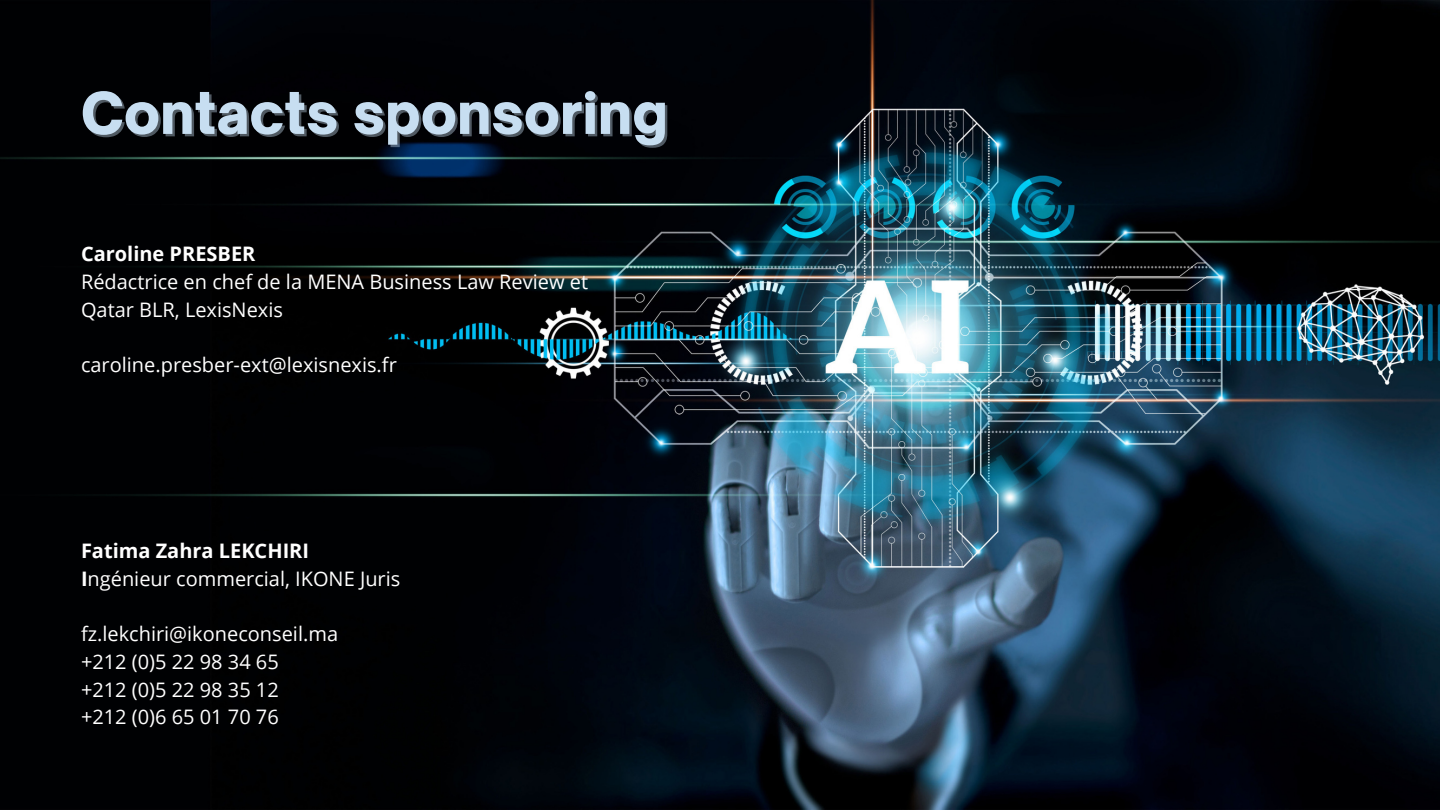
<style>
.page{position:relative;width:1440px;height:810px;background:#fff}
.page>*{position:absolute;margin:0;border:0;box-sizing:border-box;transform-origin:0 0}
.t1{font:900 55px "Open Sauce One";color:#c7def1}
.t2{font:20px/27.8px "Open Sans";color:#fff}
.t3{font:700 20px "Open Sans";color:#fff}
.s1{font-weight:700}
</style>
<div class="page">
<img style="left:0;top:0;width:1440px;height:810px">
<p class="t1" style="left:81px;top:79px;width:588px">Contacts sponsoring</p>
<p class="t3" style="left:81px;top:240px;width:176px">Caroline PRESBER</p>
<p class="t2" style="left:81px;top:267px;width:509px">Rédactrice en chef de la MENA Business Law Review et<br>Qatar BLR, LexisNexis</p>
<p class="t2" style="left:81px;top:350px;width:317px">caroline.presber-ext@lexisnexis.fr</p>
<p class="t3" style="left:81px;top:536px;width:230px">Fatima Zahra LEKCHIRI</p>
<p class="t2" style="left:81px;top:564px;width:321px"><span class="s1">I</span>ngénieur commercial, IKONE Juris</p>
<p class="t2" style="left:81px;top:619px;width:259px">fz.lekchiri@ikoneconseil.ma</p>
<p class="t2" style="left:81px;top:647px;width:199px">+212 (0)5 22 98 34 65</p>
<p class="t2" style="left:81px;top:675px;width:199px">+212 (0)5 22 98 35 12</p>
<p class="t2" style="left:81px;top:703px;width:199px">+212 (0)6 65 01 70 76</p>
</div>
